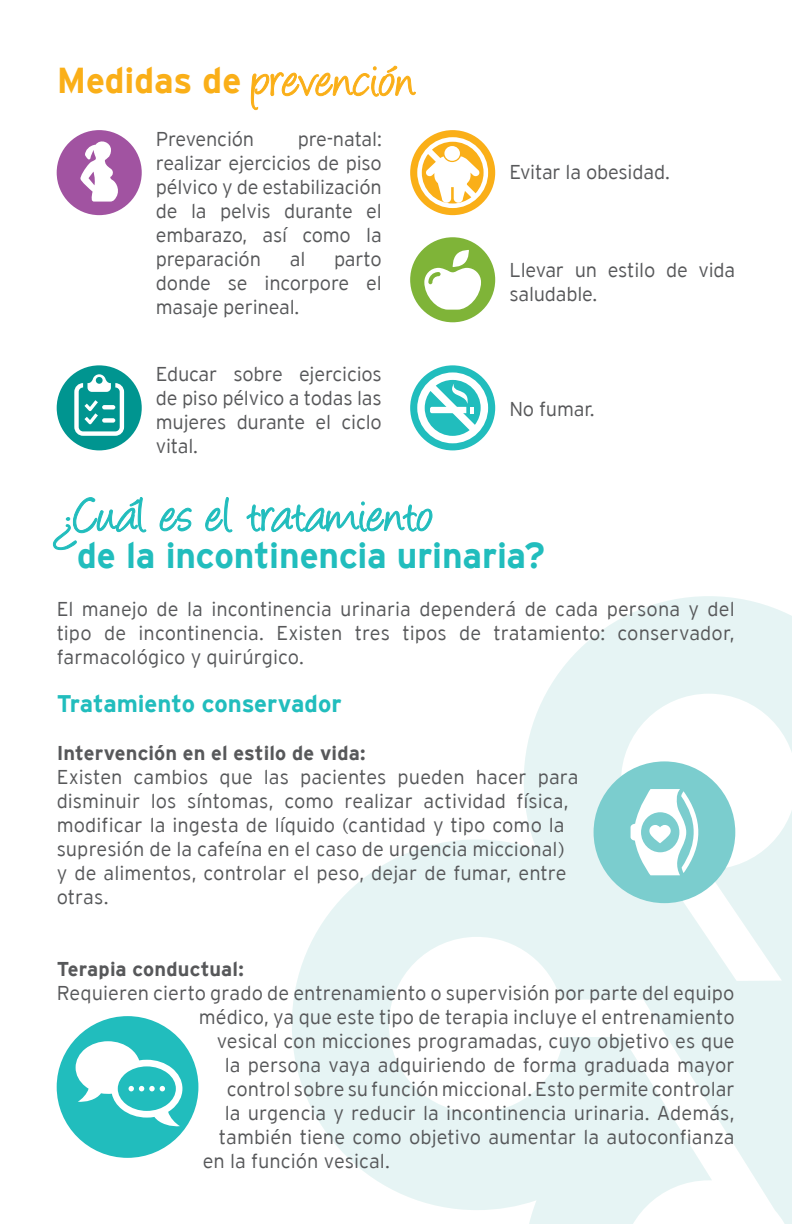
<style>
.page{position:relative;width:792px;height:1224px;background:#fff}
.page>*{position:absolute;margin:0;border:0;box-sizing:border-box;transform-origin:0 0}
.t1{font:56px "Angelina";letter-spacing:.015em;color:#21bdbd}
.t2{font:56px "Angelina";letter-spacing:.01em;color:#faaf18}
.t3{font:700 36px "Interstate";letter-spacing:-.005em;color:#21bdbd}
.t4{font:700 24px "Interstate";letter-spacing:-.005em;color:#21bdbd}
.t5{font:300 20px/24px "Interstate";color:#57585a;text-align:justify}
.t6{font:700 20px "Interstate";letter-spacing:.005em;color:#57585a}
.s1{font-family:"Interstate";font-weight:700;font-size:36px}
</style>
<div class="page">
<svg style="left:292px;top:596px;width:500px;height:628px;fill:#e6f4f4"></svg>
<svg style="left:250px;top:65px;width:166px;height:46px"></svg>
<div style="left:410px;top:130px;width:85px;height:85px;background:#faaf18;border-radius:50%"></div>
<svg style="left:417px;top:137px;width:71px;height:71px"></svg>
<div style="left:410px;top:237px;width:85px;height:85px;background:#7fb438;border-radius:50%"></div>
<div style="left:410px;top:365px;width:85px;height:85px;background:#21bdbd;border-radius:50%"></div>
<svg style="left:417px;top:372px;width:71px;height:71px"></svg>
<div style="left:57px;top:130px;width:85px;height:85px;background:#a153a1;border-radius:50%"></div>
<svg style="left:80px;top:141px;width:38px;height:61px"></svg>
<div style="left:57px;top:365px;width:85px;height:85px;background:#009590;border-radius:50%"></div>
<svg style="left:74px;top:374px;width:50px;height:62px"></svg>
<svg style="left:52px;top:497px;width:95px;height:54px"></svg>
<svg style="left:159px;top:507px;width:33px;height:25px"></svg>
<svg style="left:205px;top:497px;width:28px;height:36px"></svg>
<svg style="left:246px;top:501px;width:187px;height:32px"></svg>
<div style="left:57px;top:1016px;width:141px;height:142px;background:#21bdbd;border-radius:50%"></div>
<svg style="left:76px;top:1041px;width:106px;height:86px"></svg>
<div style="left:594px;top:761px;width:141px;height:142px;background:#7bcdce;border-radius:50%"></div>
<svg style="left:631px;top:789px;width:68px;height:86px"></svg>
<svg style="left:424px;top:250px;width:57px;height:60px"></svg>
<h1 class="t2" style="left:57px;top:57px;width:360px"><span class="s1">Medidas de</span> prevención</h1>
<p class="t5" style="left:156px;top:127px;width:100px">Prevención</p>
<p class="t5" style="left:156px;top:127px;width:227px;text-indent:142px">pre-natal: realizar ejercicios de piso pélvico y de estabilización de la pelvis durante el embarazo, así como la preparación</p>
<p class="t5" style="left:156px;top:247px;width:227px;text-indent:178px">parto donde se incorpore el masaje perineal.</p>
<p class="t5" style="left:290px;top:247px;width:17px">al</p>
<p class="t5" style="left:156px;top:361px;width:227px">Educar sobre ejercicios de piso pélvico a todas las mujeres durante el ciclo vital.</p>
<p class="t5" style="left:509px;top:160px;width:162px">Evitar la obesidad.</p>
<p class="t5" style="left:509px;top:258px;width:227px">Llevar un estilo de vida saludable.</p>
<p class="t5" style="left:509px;top:397px;width:87px">No fumar.</p>
<h1 class="t1" style="left:57px;top:492px;width:379px">¿Cuál es el tratamiento</h1>
<h2 class="t3" style="left:77px;top:535px;width:469px">de la incontinencia urinaria?</h2>
<p class="t5" style="left:57px;top:597px;width:680px">El manejo de la incontinencia urinaria dependerá de cada persona y del tipo de incontinencia. Existen tres tipos de tratamiento: conservador, farmacológico y quirúrgico.</p>
<p class="t4" style="left:57px;top:690px;width:286px">Tratamiento conservador</p>
<p class="t6" style="left:57px;top:742px;width:310px">Intervención en el estilo de vida:</p>
<p class="t5" style="left:57px;top:765px;width:524px;text-align:left">Existen cambios que las pacientes pueden hacer para disminuir los síntomas, como realizar actividad física, modificar la ingesta de líquido (cantidad y tipo como la supresión de la cafeína en el caso de urgencia miccional) y de alimentos, controlar el peso, dejar de fumar, entre otras.</p>
<p class="t6" style="left:57px;top:958px;width:189px">Terapia conductual:</p>
<p class="t5" style="left:57px;top:981px;width:679px">Requieren cierto grado de entrenamiento o supervisión por parte del equipo</p>
<p class="t5" style="left:199px;top:1005px;width:537px">médico, ya que este tipo de terapia incluye el entrenamiento</p>
<p class="t5" style="left:217px;top:1029px;width:519px">vesical con micciones programadas, cuyo objetivo es que</p>
<p class="t5" style="left:225px;top:1053px;width:511px">la persona vaya adquiriendo de forma graduada mayor</p>
<p class="t5" style="left:227px;top:1077px;width:510px">control sobre su función miccional. Esto permite controlar</p>
<p class="t5" style="left:225px;top:1101px;width:512px">la urgencia y reducir la incontinencia urinaria. Además,</p>
<p class="t5" style="left:219px;top:1125px;width:517px">también tiene como objetivo aumentar la autoconfianza</p>
<p class="t5" style="left:203px;top:1149px;width:189px">en la función vesical.</p>
</div>
